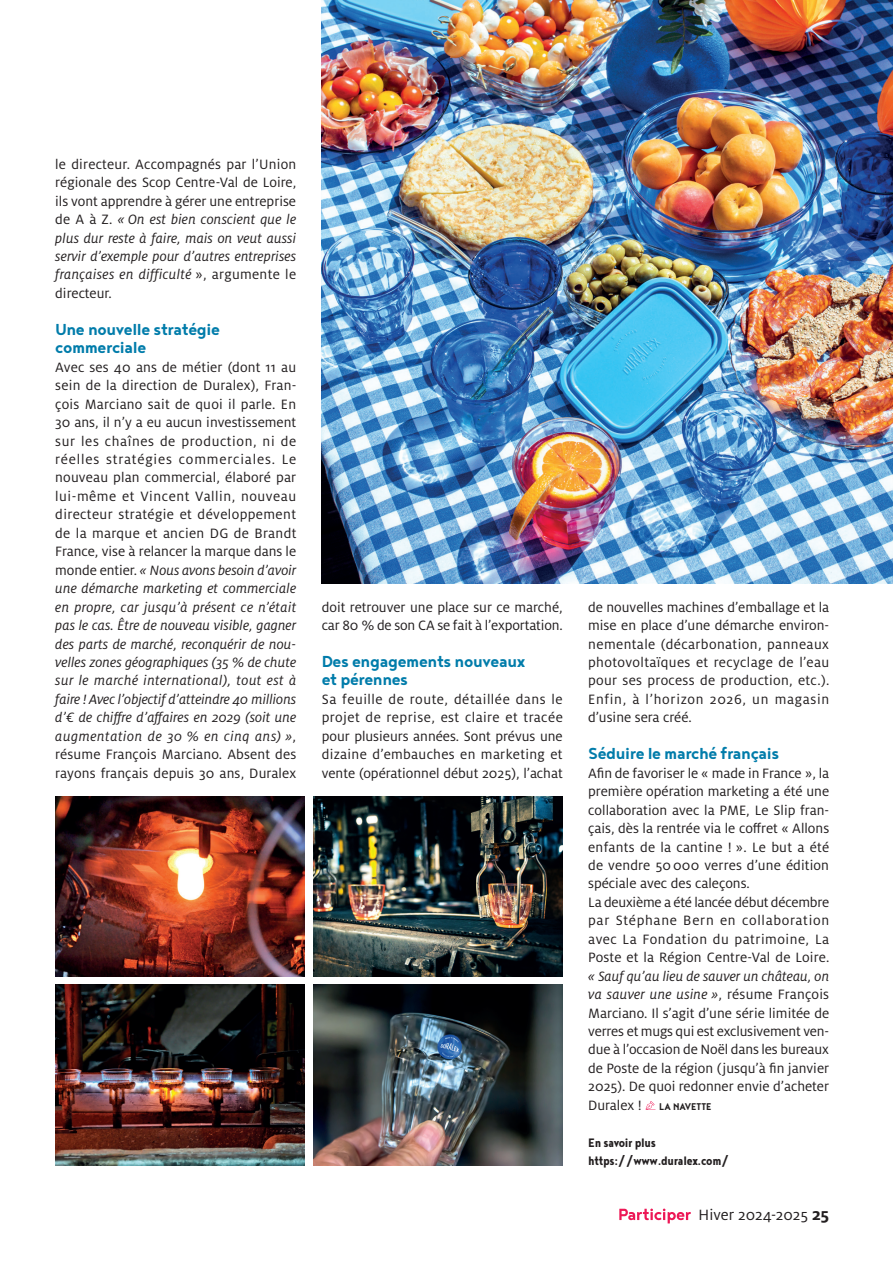
<style>
.page{position:relative;width:893px;height:1263px;background:#fff}
.page>*{position:absolute;margin:0;border:0;box-sizing:border-box;transform-origin:0 0}
.t1{font:700 19.5px/18.5px "Noyh";letter-spacing:-.02em;color:#007caa}
.t2{font:16.5px "Milo OT";color:#231f20}
.t3{font:15px/18.5px "Milo OT";color:#231f20;text-align:justify}
.t4{font:700 15px/18.5px "Noyh Slim";letter-spacing:-.02em;color:#231f20}
.t5{font:700 12px "Noyh Slim";color:#231f20}
.s1{font-style:italic}
.s2{font-family:"Milo OT";font-weight:400;font-size:15px}
.s3{font-weight:700;font-size:18px}
</style>
<div class="page">
<svg style="left:646px;top:1101px;width:10px;height:9px"></svg>
<svg style="left:619px;top:1208px;width:72px;height:15px"></svg>
<img style="left:55px;top:985px;width:250px;height:180px">
<img style="left:322px;top:0;width:571px;height:584px">
<img style="left:313px;top:985px;width:250px;height:180px">
<img style="left:55px;top:796px;width:250px;height:180px">
<img style="left:313px;top:796px;width:250px;height:180px">
<p class="t3" style="left:55px;top:155px;width:243px">le directeur. Accompagnés par l’Union régionale des Scop Centre-Val de Loire, ils vont apprendre à gérer une entreprise de A à Z. <span class="s1">« On est bien conscient que le plus dur reste à faire, mais on veut aussi servir d’exemple pour d’autres entreprises françaises en difficulté</span> », argumente le directeur.</p>
<h1 class="t1" style="left:55px;top:319px;width:166px">Une nouvelle stratégie commerciale</h1>
<p class="t3" style="left:55px;top:358px;width:243px">Avec ses 40 ans de métier (dont 11 au sein de la direction de Duralex), Fran&shy;çois Marciano sait de quoi il parle. En 30 ans, il n’y a eu aucun investissement sur les chaînes de production, ni de réelles stratégies commerciales. Le nouveau plan commercial, élaboré par lui-même et Vincent Vallin, nouveau directeur stratégie et développement de la marque et ancien DG de Brandt France, vise à relancer la marque dans le monde entier. <span class="s1">« Nous avons besoin d’avoir une démarche marketing et commerciale en propre, car jusqu’à présent ce n’était pas le cas. Être de nouveau visible, gagner des parts de marché, reconquérir de nou&shy;velles zones géographiques (35 % de chute sur le marché international), tout est à faire ! Avec l’objectif d’atteindre 40 millions d’€ de chiffre d’affaires en 2029 (soit une augmentation de 30 % en cinq ans) »</span>, résume François Marciano. Absent des rayons français depuis 30 ans, Duralex</p>
<p class="t3" style="left:322px;top:598px;width:242px">doit retrouver une place sur ce marché, car 80 % de son CA se fait à l’exportation.</p>
<h1 class="t1" style="left:322px;top:652px;width:205px">Des engagements nouveaux et pérennes</h1>
<p class="t3" style="left:322px;top:690px;width:243px">Sa feuille de route, détaillée dans le projet de reprise, est claire et tracée pour plusieurs années. Sont prévus une dizaine d’embauches en marketing et vente (opérationnel début 2025), l’achat</p>
<p class="t3" style="left:588px;top:598px;width:243px">de nouvelles machines d’emballage et la mise en place d’une démarche environ&shy;nementale (décarbonation, panneaux photovoltaïques et recyclage de l’eau pour ses process de production, etc.).<br>Enfin, à l’horizon 2026, un magasin d’usine sera créé.</p>
<h1 class="t1" style="left:588px;top:744px;width:193px">Séduire le marché français</h1>
<p class="t3" style="left:588px;top:764px;width:243px;text-align:left">Afin de favoriser le « made in France », la première opération marketing a été une collaboration avec la PME, Le Slip fran&shy;çais, dès la rentrée via le coffret « Allons enfants de la cantine ! ». Le but a été de vendre 50 000 verres d’une édition spéciale avec des caleçons.<br>La deuxième a été lancée début décembre par Stéphane Bern en collaboration avec La Fondation du patrimoine, La Poste et la Région Centre-Val de Loire.</p>
<p class="t3" style="left:588px;top:967px;width:242px"><span class="s1">« Sauf qu’au lieu de sauver un château, on va sauver une usine »</span>, résume François Marciano. Il s’agit d’une série limitée de verres et mugs qui est exclusivement ven&shy;due à l’occasion de Noël dans les bureaux de Poste de la région (jusqu’à fin janvier 2025). De quoi redonner envie d’acheter</p>
<p class="t5" style="left:588px;top:1099px;width:125px"><span class="s2">Duralex !</span> LA NAVETTE</p>
<p class="t4" style="left:588px;top:1133px;width:142px">En savoir plus https://www.duralex.com/</p>
<p class="t2" style="left:699px;top:1206px;width:132px">Hiver 2024-2025 <span class="s3">25</span></p>
</div>
